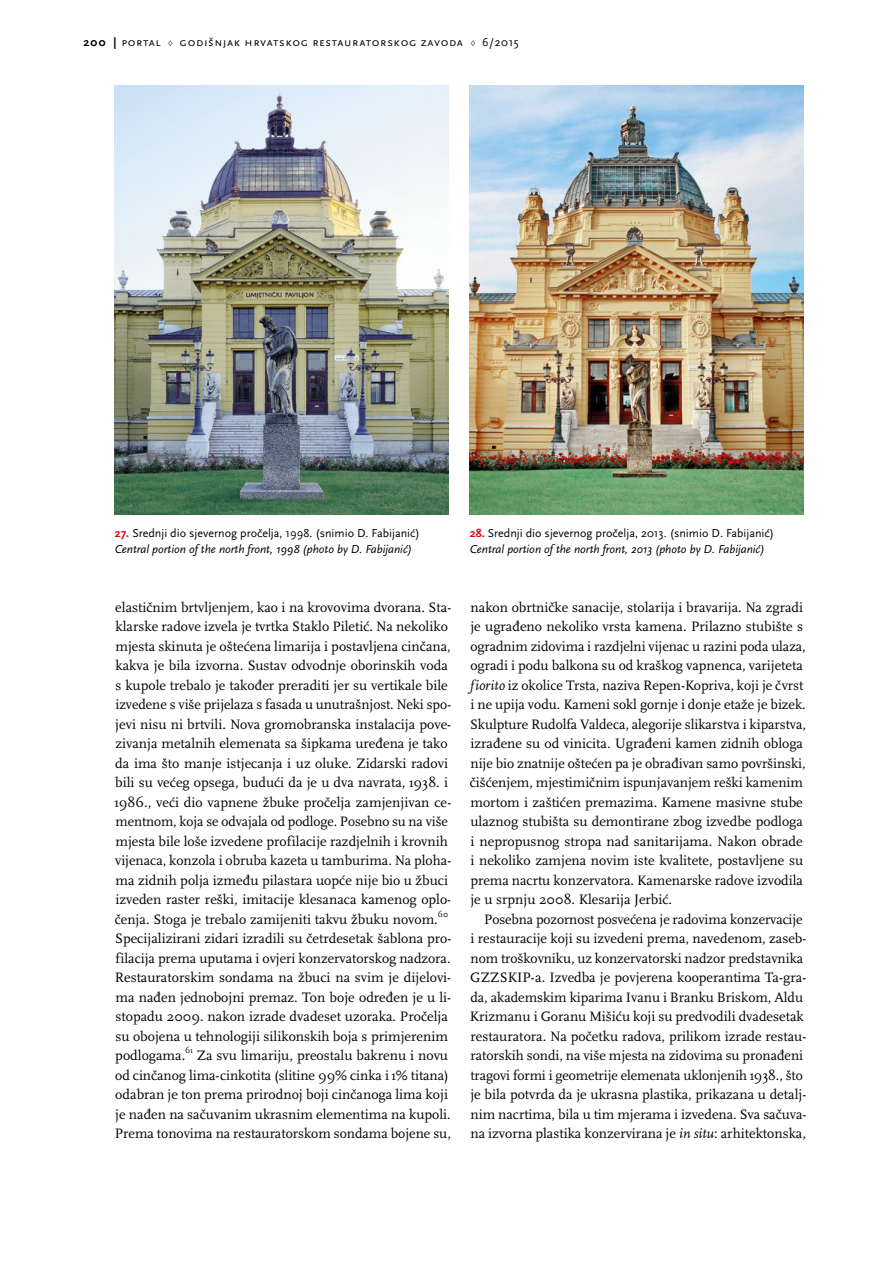
<style>
.page{position:relative;width:893px;height:1263px;background:#fff}
.page>*{position:absolute;margin:0;border:0;box-sizing:border-box;transform-origin:0 0}
.t1{font:14.25px/19.5px "Scala Pro";color:#000}
.t2{font:italic 12px/16.5px "Scala Sans Pro";color:#000}
.t3{font:12px "Scala Sans Pro";letter-spacing:.05em;color:#000}
.t4{font:8.55px "Scala Pro";color:#000}
.s1{font-weight:700}
.s2{font-family:"Scala Pro"}
.s3{font-weight:700;font-style:normal;color:#e30613}
.s4{font-style:normal}
.s5{font-style:italic}
</style>
<div class="page">
<img style="left:115px;top:85px;width:334px;height:429px">
<img style="left:470px;top:85px;width:334px;height:429px">
<p class="t3" style="left:84px;top:35px;width:437px"><span class="s1">200 |</span> portal <span class="s2">♢</span> Godišnjak Hrvatskog restauratorskog zavoda <span class="s2">♢</span> 6/2015</p>
<p class="t2" style="left:115px;top:524px;width:307px"><span class="s3">27.</span> <span class="s4">Srednji dio sjevernog pročelja, 1998. (snimio D. Fabijanić)<br></span>Central portion of the north front, 1998 (photo by D. Fabijanić)</p>
<p class="t2" style="left:470px;top:524px;width:306px"><span class="s3">28.</span> <span class="s4">Srednji dio sjevernog pročelja, 2013. (snimio D. Fabijanić)<br></span>Central portion of the north front, 2013 (photo by D. Fabijanić)</p>
<p class="t1" style="left:115px;top:597px;width:338px">elastičnim brtvljenjem, kao i na krovovima dvorana. Sta&shy;klarske radove izvela je tvrtka Staklo Piletić. Na nekoliko mjesta skinuta je oštećena limarija i postavljena cinčana, kakva je bila izvorna. Sustav odvodnje oborinskih voda s kupole trebalo je također preraditi jer su vertikale bile izvedene s više prijelaza s fasada u unutrašnjost. Neki spo&shy;jevi nisu ni brtvili. Nova gromobranska instalacija pove&shy;zivanja metalnih elemenata sa šipkama uređena je tako da ima što manje istjecanja i uz oluke. Zidarski radovi bili su većeg opsega, budući da je u dva navrata, 1938. i 1986., veći dio vapnene žbuke pročelja zamjenjivan ce&shy;mentnom, koja se odvajala od podloge. Posebno su na više mjesta bile loše izvedene profilacije razdjelnih i krovnih vijenaca, konzola i obruba kazeta u tamburima. Na ploha&shy;ma zidnih polja između pilastara uopće nije bio u žbuci izveden raster reški, imitacije klesanaca kamenog oplo&shy;čenja. Stoga je trebalo zamijeniti takvu žbuku novom.</p>
<p class="t4" style="left:438px;top:909px;width:12px">60</p>
<p class="t1" style="left:115px;top:929px;width:338px">Specijalizirani zidari izradili su četrdesetak šablona pro&shy;filacija prema uputama i ovjeri konzervatorskog nadzora.<br>Restauratorskim sondama na žbuci na svim je dijelovi&shy;ma nađen jednobojni premaz. Ton boje određen je u li&shy;stopadu 2009. nakon izrade dvadeset uzoraka. Pročelja su obojena u tehnologiji silikonskih boja s primjerenim podlogama.</p>
<p class="t4" style="left:185px;top:1045px;width:9px">61</p>
<p class="t1" style="left:115px;top:1046px;width:338px;text-indent:82px">Za svu limariju, preostalu bakrenu i novu od cinčanog lima-cinkotita (slitine 99% cinka i 1% titana) odabran je ton prema prirodnoj boji cinčanoga lima koji je nađen na sačuvanim ukrasnim elementima na kupoli.<br>Prema tonovima na restauratorskom sondama bojene su,</p>
<p class="t1" style="left:470px;top:597px;width:338px">nakon obrtničke sanacije, stolarija i bravarija. Na zgradi je ugrađeno nekoliko vrsta kamena. Prilazno stubište s ogradnim zidovima i razdjelni vijenac u razini poda ulaza, ogradi i podu balkona su od kraškog vapnenca, varijeteta <span class="s5">fiorito</span> iz okolice Trsta, naziva Repen-Kopriva, koji je čvrst i ne upija vodu. Kameni sokl gornje i donje etaže je bizek.<br>Skulpture Rudolfa Valdeca, alegorije slikarstva i kiparstva, izrađene su od vinicita. Ugrađeni kamen zidnih obloga nije bio znatnije oštećen pa je obrađivan samo površinski, čišćenjem, mjestimičnim ispunjavanjem reški kamenim mortom i zaštićen premazima. Kamene masivne stube ulaznog stubišta su demontirane zbog izvedbe podloga i nepropusnog stropa nad sanitarijama. Nakon obrade i nekoliko zamjena novim iste kvalitete, postavljene su prema nacrtu konzervatora. Kamenarske radove izvodila je u srpnju 2008. Klesarija Jerbić.</p>
<p class="t1" style="left:470px;top:909px;width:338px;text-indent:14px">Posebna pozornost posvećena je radovima konzervacije i restauracije koji su izvedeni prema, navedenom, zaseb&shy;nom troškovniku, uz konzervatorski nadzor predstavnika GZZSKIP-a. Izvedba je povjerena kooperantima Ta-gra&shy;da, akademskim kiparima Ivanu i Branku Briskom, Aldu Krizmanu i Goranu Mišiću koji su predvodili dvadesetak restauratora. Na početku radova, prilikom izrade restau&shy;ratorskih sondi, na više mjesta na zidovima su pronađeni tragovi formi i geometrije elemenata uklonjenih 1938., što je bila potvrda da je ukrasna plastika, prikazana u detalj&shy;nim nacrtima, bila u tim mjerama i izvedena. Sva sačuva&shy;na izvorna plastika konzervirana je <span class="s5">in situ</span>: arhitektonska,</p>
</div>
